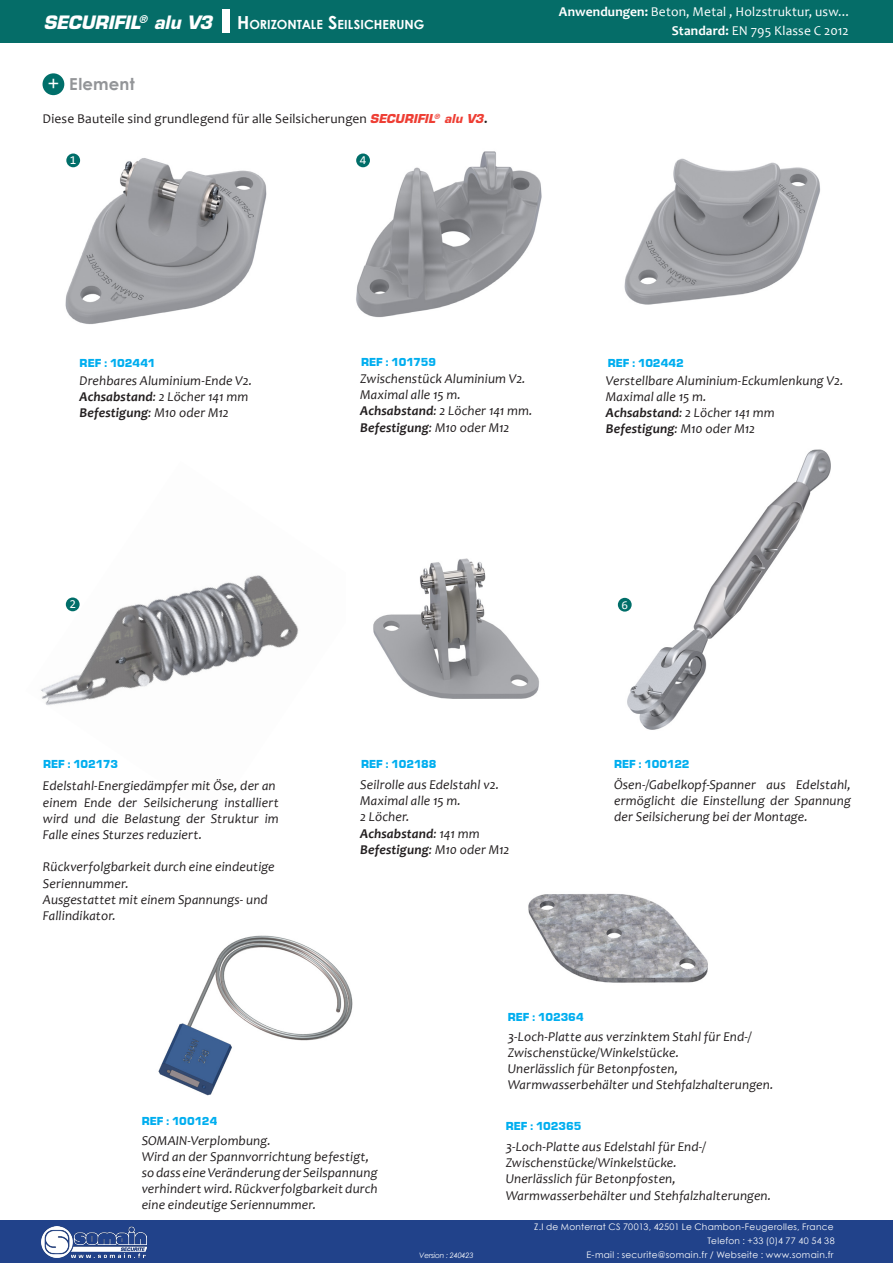
<style>
.page{position:relative;width:893px;height:1263px;background:#fff}
.page>*{position:absolute;margin:0;border:0;box-sizing:border-box;transform-origin:0 0}
.t1{font:19.5px "Eurostile";color:#fff}
.t2{font:italic 700 18px "Eurostile LT Std";letter-spacing:-.01em;color:#fff}
.t3{font:700 16.5px "Century Gothic";letter-spacing:.01em;color:#939598}
.t4{font:italic 13.5px/16.2px "Candara";letter-spacing:.01em;color:#231f20;text-align:justify}
.t5{font:italic 700 13.5px "Candara";letter-spacing:.01em;color:#231f20}
.t6{font:13.5px/18.9px "Candara";letter-spacing:.01em;color:#fff;text-align:right}
.t7{font:13.5px "Candara";letter-spacing:.01em;color:#231f20}
.t8{font:700 12.6px "Century Gothic";color:#fff}
.t9{font:900 12px "Eurostile Becker";color:#00aeef}
.t10{font:12px "Consolas";color:#fff}
.t11{font:9px/13.8px "Century Gothic";letter-spacing:.03em;color:#fff;text-align:right}
.t12{font:italic 7.5px "Century Gothic";letter-spacing:-.025em;color:#fff}
.s1{font-size:18px}
.s2{font-weight:700}
.s3{font-family:"Eurostile LT Std";font-weight:700;font-style:italic;font-size:12px;color:#ee3e34}
.s4{font-weight:400}
</style>
<div class="page">
<div style="left:0;top:0;width:893px;height:43px;background:#056d68"></div>
<div style="left:223px;top:10px;width:7px;height:23px;background:#fff"></div>
<div style="left:0;top:1220px;width:893px;height:43px;background:#21428a"></div>
<img style="left:42px;top:1226px;width:104px;height:31px">
<img style="left:41px;top:575px;width:258px;height:130px">
<img style="left:617px;top:449px;width:214px;height:281px">
<img style="left:373px;top:558px;width:166px;height:141px">
<div style="left:43px;top:73px;width:21px;height:22px;background:#006f6a;border-radius:50%"></div>
<img style="left:65px;top:154px;width:202px;height:170px">
<img style="left:356px;top:151px;width:186px;height:167px">
<img style="left:624px;top:158px;width:196px;height:147px">
<img style="left:528px;top:893px;width:180px;height:90px">
<img style="left:158px;top:935px;width:195px;height:161px">
<div style="left:66px;top:153px;width:14px;height:14px;background:#006e69;border-radius:50%"></div>
<div style="left:356px;top:153px;width:14px;height:14px;background:#006e69;border-radius:50%"></div>
<div style="left:66px;top:597px;width:14px;height:14px;background:#006e69;border-radius:50%"></div>
<div style="left:618px;top:598px;width:14px;height:14px;background:#006e69;border-radius:50%"></div>
<h2 class="t2" style="left:43px;top:11px;width:170px">SECURIFIL<sup>®</sup> alu V3</h2>
<p class="t8" style="left:237px;top:14px;width:189px"><span class="s1">H</span>ORIZONTALE <span class="s1">S</span>EILSICH ERUNG</p>
<p class="t6" style="left:559px;top:2px;width:291px"><span class="s2">Anwendungen:</span> Beton, Metal , Holzstruktur, usw...<br><span class="s2">Standard:</span> EN 795 Klasse C 2012</p>
<p class="t1" style="left:48px;top:71px;width:13px">+</p>
<p class="t3" style="left:69px;top:72px;width:67px">Element</p>
<p class="t7" style="left:43px;top:111px;width:447px">Diese Bauteile sind grundlegend für alle Seilsicherungen <span class="s3">SECURIFIL</span><sup>®</sup> <span class="s3">alu V3</span><span class="s2">.</span></p>
<p class="t10" style="left:70px;top:152px;width:8px">1</p>
<p class="t10" style="left:360px;top:152px;width:8px">4</p>
<p class="t9" style="left:80px;top:356px;width:77px">REF : 102441</p>
<p class="t9" style="left:361px;top:355px;width:77px">REF : 101759</p>
<p class="t9" style="left:608px;top:357px;width:78px">REF : 102442</p>
<p class="t4" style="left:80px;top:372px;width:174px">Drehbares Aluminium-Ende V2.</p>
<p class="t4" style="left:80px;top:388px;width:170px"><span class="s2">Achsabstand</span>: 2 Löcher 141 mm</p>
<p class="t5" style="left:80px;top:404px;width:151px">Befestigung<span class="s4">: M10 oder M12</span></p>
<p class="t4" style="left:360px;top:370px;width:167px">Zwischenstück Aluminium V2.</p>
<p class="t4" style="left:360px;top:387px;width:102px">Maximal alle 15 m.</p>
<p class="t4" style="left:360px;top:403px;width:174px"><span class="s2">Achsabstand</span>: 2 Löcher 141 mm.</p>
<p class="t5" style="left:360px;top:419px;width:151px">Befestigung<span class="s4">: M10 oder M12</span></p>
<p class="t4" style="left:606px;top:372px;width:239px">Verstellbare Aluminium-Eckumlenkung V2.</p>
<p class="t4" style="left:606px;top:388px;width:102px">Maximal alle 15 m.</p>
<p class="t4" style="left:606px;top:405px;width:170px"><span class="s2">Achsabstand</span>: 2 Löcher 141 mm</p>
<p class="t5" style="left:606px;top:420px;width:151px">Befestigung<span class="s4">: M10 oder M12</span></p>
<p class="t10" style="left:69px;top:596px;width:8px">2</p>
<p class="t10" style="left:621px;top:596px;width:8px">6</p>
<p class="t9" style="left:43px;top:758px;width:77px">REF : 102173</p>
<p class="t9" style="left:361px;top:758px;width:77px">REF : 102188</p>
<p class="t9" style="left:614px;top:758px;width:77px">REF : 100122</p>
<p class="t4" style="left:360px;top:776px;width:140px">Seilrolle aus Edelstahl v2.</p>
<p class="t4" style="left:360px;top:792px;width:102px">Maximal alle 15 m.</p>
<p class="t4" style="left:360px;top:809px;width:51px">2 Löcher.</p>
<p class="t5" style="left:360px;top:825px;width:121px">Achsabstand<span class="s4">: 141 mm</span></p>
<p class="t5" style="left:360px;top:841px;width:151px">Befestigung<span class="s4">: M10 oder M12</span></p>
<p class="t4" style="left:614px;top:776px;width:238px">Ösen-/Gabelkopf-Spanner aus Edelstahl, ermöglicht die Einstellung der Spannung der Seilsicherung bei der Montage.</p>
<p class="t4" style="left:43px;top:778px;width:234px">Edelstahl-Energiedämpfer mit Öse, der an</p>
<p class="t4" style="left:43px;top:794px;width:237px">einem Ende der Seilsicherung installiert wird und die Belastung der Struktur im Falle eines Sturzes reduziert.</p>
<p class="t4" style="left:43px;top:859px;width:233px">Rückverfolgbarkeit durch eine eindeutige</p>
<p class="t4" style="left:43px;top:875px;width:87px">Seriennummer.</p>
<p class="t4" style="left:43px;top:891px;width:226px">Ausgestattet mit einem Spannungs- und</p>
<p class="t4" style="left:43px;top:907px;width:74px">Fallindikator.</p>
<p class="t9" style="left:508px;top:1011px;width:77px">REF : 102364</p>
<p class="t9" style="left:142px;top:1114px;width:77px">REF : 100124</p>
<p class="t4" style="left:142px;top:1132px;width:131px">SOMAIN-Verplombung.</p>
<p class="t4" style="left:142px;top:1148px;width:229px">Wird an der Spannvorrichtung befestigt,</p>
<p class="t4" style="left:142px;top:1164px;width:237px">so dass eine Veränderung der Seilspannung</p>
<p class="t4" style="left:142px;top:1180px;width:237px">verhindert wird. Rückverfolgbarkeit durch eine eindeutige Seriennummer.</p>
<p class="t4" style="left:508px;top:1028px;width:246px">3-Loch-Platte aus verzinktem Stahl für End-/</p>
<p class="t4" style="left:508px;top:1044px;width:173px">Zwischenstücke/Winkelstücke.</p>
<p class="t4" style="left:508px;top:1061px;width:172px">Unerlässlich für Betonpfosten,</p>
<p class="t4" style="left:508px;top:1077px;width:267px">Warmwasserbehälter und Stehfalzhalterungen.</p>
<p class="t9" style="left:506px;top:1119px;width:77px">REF : 102365</p>
<p class="t4" style="left:506px;top:1138px;width:202px">3-Loch-Platte aus Edelstahl für End-/</p>
<p class="t4" style="left:506px;top:1154px;width:173px">Zwischenstücke/Winkelstücke.</p>
<p class="t4" style="left:506px;top:1171px;width:172px">Unerlässlich für Betonpfosten,</p>
<p class="t4" style="left:506px;top:1187px;width:267px">Warmwasserbehälter und Stehfalzhalterungen.</p>
<p class="t11" style="left:534px;top:1220px;width:302px">Z.I de Monterrat CS 70013, 42501 Le Chambon-Feugerolles, France<br>Telefon : +33 (0)4 77 40 54 38</p>
<p class="t12" style="left:419px;top:1250px;width:56px">Version : 240423</p>
<p class="t11" style="left:586px;top:1248px;width:249px">E-mail : securite@somain.fr / Webseite : www.somain.fr</p>
</div>
